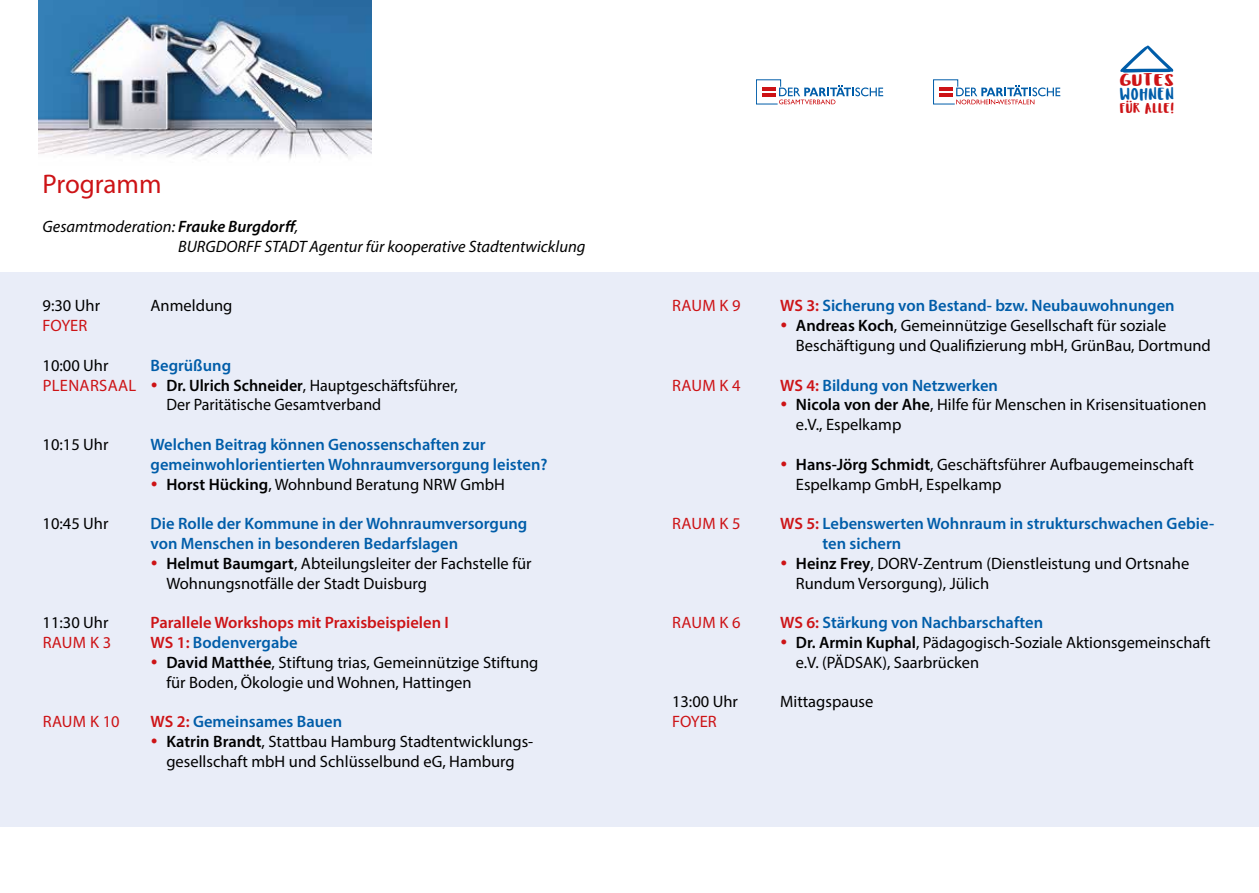
<style>
.page{position:relative;width:1259px;height:893px;background:#fff}
.page>*{position:absolute;margin:0;border:0;box-sizing:border-box;transform-origin:0 0}
.t1{font:27px "Myriad Pro";letter-spacing:-.005em;color:#cd1316}
.t2{font:17.4px "Ludicrous";letter-spacing:.05em;color:#005da9;scale:.92 1}
.t3{font:16.8px "Ludicrous";letter-spacing:.03em;color:#cd1316;scale:1.37 1}
.t4{font:16.5px/19.8px "Myriad Pro";color:#000}
.t5{font:600 16.5px/19.8px "Myriad Pro";color:#005da9}
.t6{font:italic 16.5px/19.8px "Myriad Pro";color:#000}
.t7{font:16.5px "Myriad Pro";color:#cd1316}
.t8{font:600 16.5px "Myriad Pro";color:#cd1316}
.t9{font:14.1px "Ludicrous";letter-spacing:.025em;color:#cd1316}
.s1{font-weight:600}
.s2{color:#cd1316}
</style>
<div class="page">
<div style="left:0;top:272px;width:1259px;height:554px;background:#e9edf8"></div>
<svg style="left:756px;top:79px;width:127px;height:25px"></svg>
<svg style="left:933px;top:79px;width:127px;height:25px"></svg>
<svg style="left:1120px;top:46px;width:53px;height:27px"></svg>
<img style="left:38px;top:0;width:334px;height:159px">
<h1 class="t1" style="left:43px;top:167px;width:120px">Programm</h1>
<p class="t6" style="left:178px;top:217px;width:409px;text-indent:-136px">Gesamtmoderation: <span class="s1">Frauke Burgdorff</span>,<br>BURGDORFF STADT Agentur für kooperative Stadtentwicklung</p>
<p class="t4" style="left:43px;top:296px;width:59px">9:30 Uhr</p>
<p class="t4" style="left:151px;top:296px;width:83px">Anmeldung</p>
<p class="t7" style="left:43px;top:315px;width:46px">FOYER</p>
<p class="t4" style="left:43px;top:355px;width:67px">10:00 Uhr</p>
<p class="t5" style="left:151px;top:355px;width:82px">Begrüßung</p>
<p class="t4" style="left:43px;top:375px;width:416px"><span class="s2">PLENARSAAL</span> <span class="s2">•</span> <span class="s1">Dr. Ulrich Schneider</span>, Hauptgeschäftsführer,</p>
<p class="t4" style="left:166px;top:395px;width:216px">Der Paritätische Gesamtverband</p>
<p class="t4" style="left:43px;top:434px;width:67px">10:15 Uhr</p>
<p class="t5" style="left:151px;top:434px;width:398px">Welchen Beitrag können Genossenschaften zur gemeinwohlorientierten Wohnraumversorgung leisten?</p>
<p class="t4" style="left:151px;top:474px;width:356px"><span class="s2">•</span> <span class="s1">Horst Hücking</span>, Wohnbund Beratung NRW GmbH</p>
<p class="t4" style="left:43px;top:514px;width:67px">10:45 Uhr</p>
<p class="t5" style="left:151px;top:513px;width:378px">Die Rolle der Kommune in der Wohnraumversorgung von Menschen in besonderen Bedarfslagen</p>
<p class="t4" style="left:166px;top:553px;width:367px;text-indent:-16px"><span class="s2">•</span> <span class="s1">Helmut Baumgart</span>, Abteilungsleiter der Fachstelle für<br>Wohnungsnotfälle der Stadt Duisburg</p>
<p class="t4" style="left:43px;top:613px;width:67px">11:30 Uhr</p>
<p class="t8" style="left:151px;top:612px;width:300px">Parallele Workshops mit Praxisbeispielen I</p>
<p class="t7" style="left:43px;top:632px;width:70px">RAUM K 3</p>
<p class="t5" style="left:151px;top:632px;width:148px"><span class="s2">WS 1:</span> Bodenvergabe</p>
<p class="t4" style="left:166px;top:652px;width:373px;text-indent:-16px"><span class="s2">•</span> <span class="s1">David Matthée</span>, Stiftung trias, Gemeinnützige Stiftung für Boden, Ökologie und Wohnen, Hattingen</p>
<p class="t7" style="left:43px;top:711px;width:78px">RAUM K 10</p>
<p class="t5" style="left:151px;top:711px;width:193px"><span class="s2">WS 2:</span> Gemeinsames Bauen</p>
<p class="t4" style="left:151px;top:731px;width:384px;text-align:center"><span class="s2">•</span> <span class="s1">Katrin Brandt</span>, Stattbau Hamburg Stadtentwicklungs&shy;gesellschaft mbH und Schlüsselbund eG, Hamburg</p>
<p class="t3" style="left:1119px;top:70px;width:42px">GUTES</p>
<p class="t2" style="left:1120px;top:83px;width:60px">WOHNEN</p>
<p class="t9" style="left:1120px;top:100px;width:55px">FÜR ALLE!</p>
<p class="t7" style="left:672px;top:296px;width:70px">RAUM K 9</p>
<p class="t5" style="left:780px;top:296px;width:396px"><span class="s2">WS 3:</span> Sicherung von Bestand- bzw. Neubauwohnungen</p>
<p class="t4" style="left:796px;top:316px;width:416px;text-indent:-16px"><span class="s2">•</span> <span class="s1">Andreas Koch</span>, Gemeinnützige Gesellschaft für soziale<br>Beschäftigung und Qualifizierung mbH, GrünBau, Dortmund</p>
<p class="t7" style="left:672px;top:375px;width:70px">RAUM K 4</p>
<p class="t5" style="left:780px;top:375px;width:219px"><span class="s2">WS 4:</span> Bildung von Netzwerken</p>
<p class="t4" style="left:796px;top:395px;width:412px;text-indent:-16px"><span class="s2">•</span> <span class="s1">Nicola von der Ahe</span>, Hilfe für Menschen in Krisensituationen e.V., Espelkamp</p>
<p class="t4" style="left:796px;top:454px;width:399px;text-indent:-16px"><span class="s2">•</span> <span class="s1">Hans-Jörg Schmidt</span>, Geschäftsführer Aufbaugemeinschaft<br>Espelkamp GmbH, Espelkamp</p>
<p class="t7" style="left:672px;top:513px;width:70px">RAUM K 5</p>
<p class="t5" style="left:822px;top:513px;width:393px;text-indent:-42px"><span class="s2">WS 5:</span> Lebenswerten Wohnraum in strukturschwachen Gebie&shy;ten sichern</p>
<p class="t4" style="left:796px;top:553px;width:395px;text-indent:-16px"><span class="s2">•</span> <span class="s1">Heinz Frey</span>, DORV-Zentrum (Dienstleistung und Ortsnahe<br>Rundum Versorgung), Jülich</p>
<p class="t7" style="left:672px;top:612px;width:70px">RAUM K 6</p>
<p class="t5" style="left:780px;top:612px;width:264px"><span class="s2">WS 6:</span> Stärkung von Nachbarschaften</p>
<p class="t4" style="left:796px;top:632px;width:416px;text-indent:-16px"><span class="s2">•</span> <span class="s1">Dr. Armin Kuphal</span>, Pädagogisch-Soziale Aktionsgemeinschaft e.V. (PÄDSAK), Saarbrücken</p>
<p class="t4" style="left:672px;top:692px;width:68px">13:00 Uhr</p>
<p class="t4" style="left:780px;top:692px;width:95px">Mittagspause</p>
<p class="t7" style="left:672px;top:711px;width:46px">FOYER</p>
</div>
